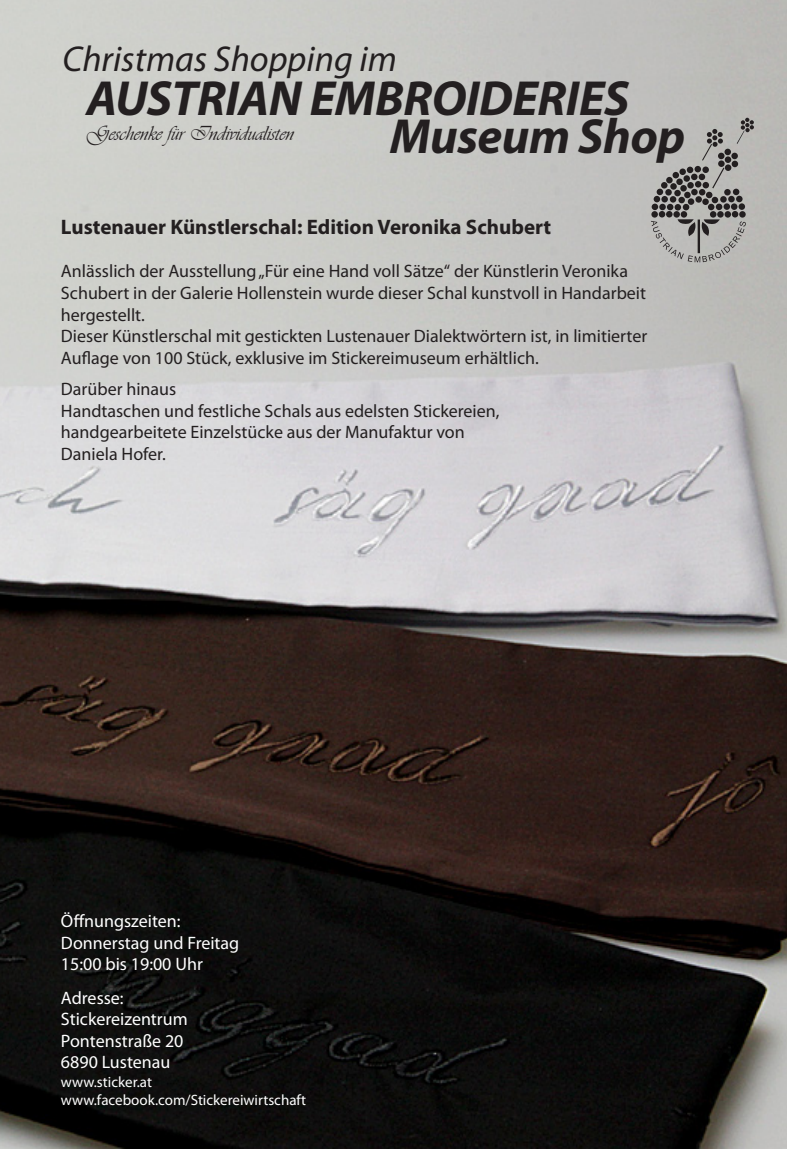
<style>
.page{position:relative;width:787px;height:1149px;background:#fff}
.page>*{position:absolute;margin:0;border:0;box-sizing:border-box;transform-origin:0 0}
.t1{font:italic 700 49.5px "Myriad Pro";letter-spacing:-.01em;color:#231f20}
.t2{font:italic 36px "Myriad Pro";color:#231f20}
.t3{font:700 21px "Myriad Pro";color:#231f20}
.t4{font:21px "Vivaldii";color:#231f20}
.t5{font:18px/21.6px "Myriad Pro";color:#231f20}
.t6{font:18px/21.6px "Myriad Pro";color:#fff}
.t7{font:15px/18px "Myriad Pro";color:#fff}
</style>
<div class="page">
<img style="left:0;top:0;width:787px;height:1148px">
<div style="left:724px;top:156px;width:7px;height:7px;background:#231f20;border-radius:50%"></div>
<div style="left:724px;top:149px;width:7px;height:6px;background:#231f20;border-radius:50%"></div>
<div style="left:731px;top:153px;width:7px;height:6px;background:#231f20;border-radius:50%"></div>
<div style="left:718px;top:160px;width:6px;height:7px;background:#231f20;border-radius:50%"></div>
<div style="left:725px;top:164px;width:6px;height:7px;background:#231f20;border-radius:50%"></div>
<div style="left:731px;top:161px;width:7px;height:6px;background:#231f20;border-radius:50%"></div>
<svg style="left:736px;top:118px;width:18px;height:26px"></svg>
<svg style="left:702px;top:129px;width:22px;height:31px"></svg>
<svg style="left:651px;top:167px;width:94px;height:95px"></svg>
<p class="t2" style="left:62px;top:36px;width:336px">Christmas Shopping im</p>
<p class="t1" style="left:86px;top:66px;width:544px">AUSTRIAN EMBROIDERIES</p>
<p class="t1" style="left:390px;top:104px;width:297px">Museum Shop</p>
<p class="t4" style="left:86px;top:120px;width:209px">Geschenke für Individualisten</p>
<p class="t3" style="left:61px;top:213px;width:492px">Lustenauer Künstlerschal: Edition Veronika Schubert</p>
<p class="t5" style="left:61px;top:260px;width:588px">Anlässlich der Ausstellung „Für eine Hand voll Sätze“ der Künstlerin Veronika Schubert in der Galerie Hollenstein wurde dieser Schal kunstvoll in Handarbeit hergestellt.<br>Dieser Künstlerschal mit gestickten Lustenauer Dialektwörtern ist, in limitierter Auflage von 100 Stück, exklusive im Stickereimuseum erhältlich.</p>
<p class="t5" style="left:61px;top:378px;width:440px">Darüber hinaus<br>Handtaschen und festliche Schals aus edelsten Stickereien, handgearbeitete Einzelstücke aus der Manufaktur von</p>
<p class="t5" style="left:61px;top:442px;width:106px">Daniela Hofer.</p>
<p class="t6" style="left:61px;top:909px;width:180px">Öffnungszeiten:<br>Donnerstag und Freitag</p>
<p class="t6" style="left:61px;top:952px;width:143px">15:00 bis 19:00 Uhr</p>
<p class="t6" style="left:61px;top:986px;width:64px">Adresse:</p>
<p class="t6" style="left:61px;top:1007px;width:128px">Stickereizentrum</p>
<p class="t6" style="left:61px;top:1029px;width:124px">Pontenstraße 20</p>
<p class="t6" style="left:61px;top:1050px;width:111px">6890 Lustenau</p>
<p class="t7" style="left:61px;top:1071px;width:247px">www.sticker.at www.facebook.com/Stickereiwirtschaft</p>
</div>
